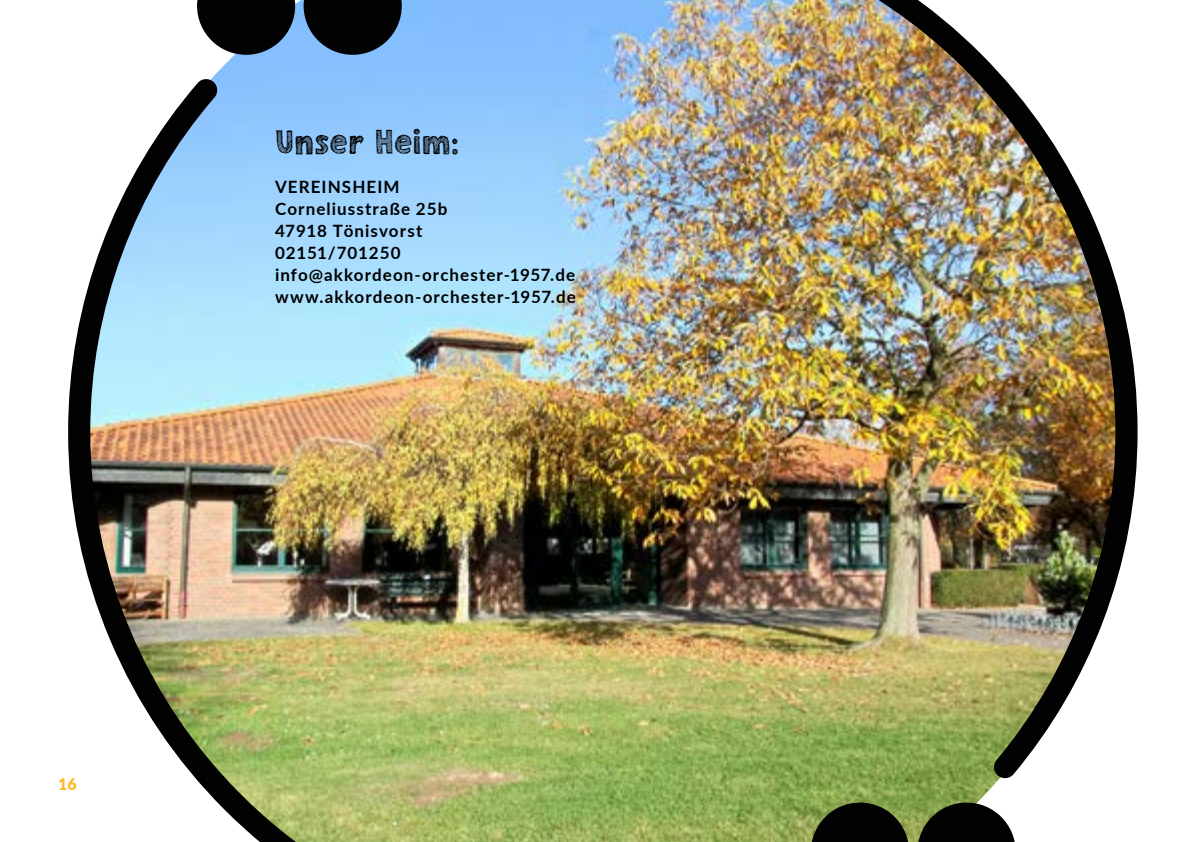
<style>
.page{position:relative;width:1191px;height:842px;background:#fff}
.page>*{position:absolute;margin:0;border:0;box-sizing:border-box;transform-origin:0 0}
.t1{font:42px "Chalkboy";color:#000}
.t2{font:700 17px/22px "Lato";letter-spacing:.065em;color:#000}
.t3{font:900 16px "Lato";color:#feba2b}
</style>
<div class="page">
<img style="left:68px;top:78px;width:738px;height:764px">
<svg style="left:811px;top:802px;width:204px;height:40px;background:#323824"></svg>
<svg style="left:301px;top:0;width:101px;height:55px;background:#1e2b39"></svg>
<svg style="left:197px;top:0;width:98px;height:55px;background:#272c34"></svg>
<img style="left:407px;top:0;width:730px;height:779px">
<p class="t3" style="left:58px;top:772px;width:20px">16</p>
<h1 class="t1" style="left:275px;top:121px;width:185px">Unser Heim:</h1>
<p class="t2" style="left:275px;top:175px;width:302px">VEREINSHEIM<br>Corneliusstraße 25b<br>47918 Tönisvorst<br>02151/701250 info@akkordeon-orchester-1957.de www.akkordeon-orchester-1957.de</p>
</div>
